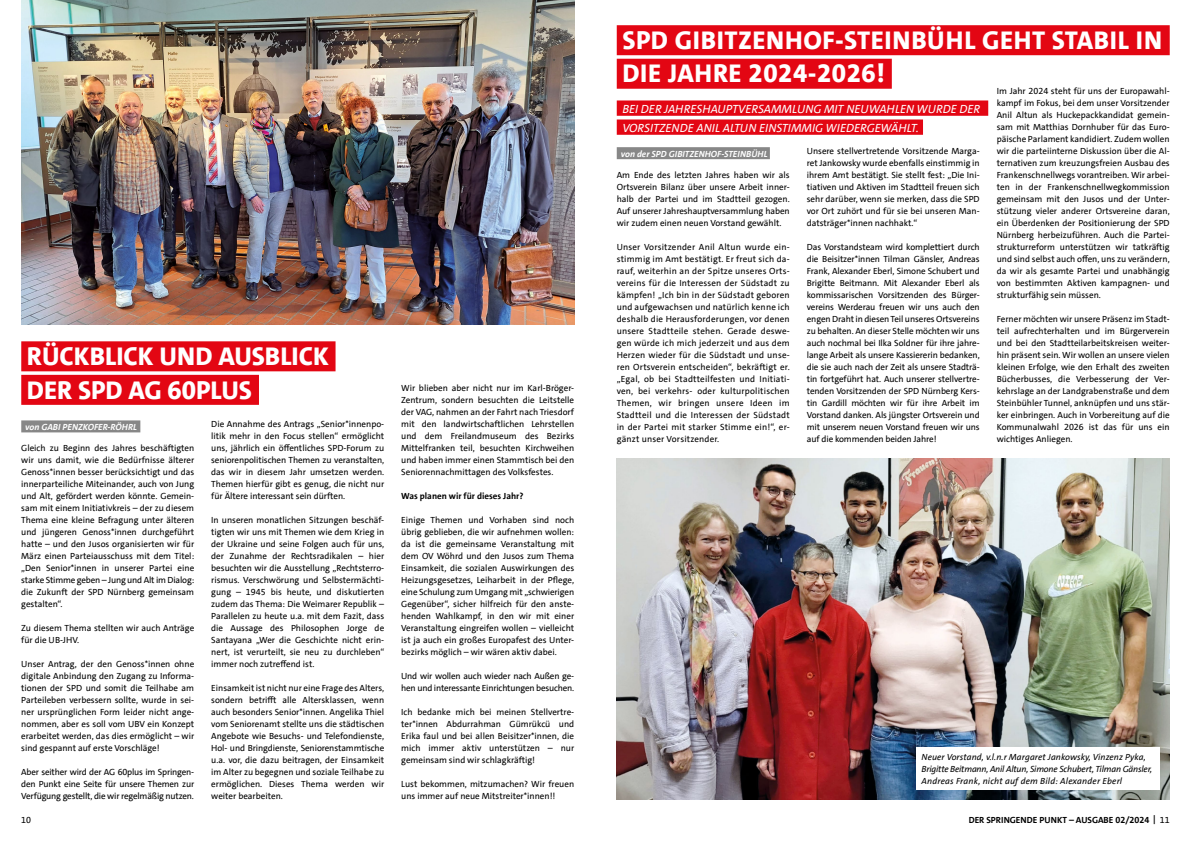
<style>
.page{position:relative;width:1191px;height:842px;background:#fff}
.page>*{position:absolute;margin:0;border:0;box-sizing:border-box;transform-origin:0 0}
.t1{font:800 26px/33.5px "SPD The Sans";letter-spacing:.02em;color:#fff}
.t2{font:800 26px/33.5px "SPD The Sans";color:#fff}
.t3{font:italic 12px/19px "SPD The Sans";color:#fff}
.t4{font:9px/12px "SPD The Sans";color:#000;text-align:justify}
.t5{font:italic 9px/12px "SPD The Sans";letter-spacing:.01em;color:#000}
.t6{font:9px/12px "SPD The Sans";letter-spacing:-.02em;color:#000}
.t7{font:700 9px "SPD The Sans";color:#000}
.t8{font:italic 700 9px "SPD The Sans";letter-spacing:.005em;color:#fff}
.s1{font-weight:400}
</style>
<div class="page">
<img style="left:21px;top:0;width:553px;height:325px">
<div style="left:21px;top:420px;width:119px;height:12px;background:#878787"></div>
<div style="left:617px;top:147px;width:153px;height:12px;background:#878787"></div>
<div style="left:21px;top:341px;width:314px;height:30px;background:#e30613"></div>
<div style="left:21px;top:375px;width:238px;height:30px;background:#e30613"></div>
<img style="left:617px;top:458px;width:552px;height:341px">
<div style="left:617px;top:25px;width:552px;height:30px;background:#e30613"></div>
<div style="left:617px;top:59px;width:274px;height:30px;background:#e30613"></div>
<div style="left:617px;top:100px;width:371px;height:16px;background:#e30613"></div>
<div style="left:617px;top:119px;width:306px;height:16px;background:#e30613"></div>
<div style="left:916px;top:748px;width:243px;height:42px;background:#fff"></div>
<h1 class="t2" style="left:27px;top:340px;width:303px">RÜCKBLICK UND AUSBLICK<br>DER SPD AG 60PLUS</h1>
<p class="t8" style="left:25px;top:421px;width:113px">von GABI PENZKOFER-RÖHRL</p>
<p class="t4" style="left:21px;top:442px;width:174px">Gleich zu Beginn des Jahres beschäftigten wir uns damit, wie die Bedürfnisse älterer Genoss*innen besser berücksichtigt und das innerparteiliche Miteinander, auch von Jung und Alt, gefördert werden könnte. Gemein&shy;sam mit einem Initiativkreis – der zu diesem Thema eine kleine Befragung unter älteren und jüngeren Genoss*innen durchgeführt hatte – und den Jusos organisierten wir für März einen Parteiausschuss mit dem Titel: „Den Senior*innen in unserer Partei eine starke Stimme geben – Jung und Alt im Dialog: die Zukunft der SPD Nürnberg gemeinsam gestalten“.</p>
<p class="t4" style="left:21px;top:622px;width:174px">Zu diesem Thema stellten wir auch Anträge für die UB-JHV.</p>
<p class="t4" style="left:21px;top:658px;width:174px">Unser Antrag, der den Genoss*innen ohne digitale Anbindung den Zugang zu Informa&shy;tionen der SPD und somit die Teilhabe am Parteileben verbessern sollte, wurde in sei&shy;ner ursprünglichen Form leider nicht ange&shy;nommen, aber es soll vom UBV ein Konzept erarbeitet werden, das dies ermöglicht – wir sind gespannt auf erste Vorschläge!</p>
<p class="t4" style="left:21px;top:766px;width:174px">Aber seither wird der AG 60plus im Springen&shy;den Punkt eine Seite für unsere Themen zur Verfügung gestellt, die wir regelmäßig nutzen.</p>
<p class="t4" style="left:21px;top:814px;width:11px">10</p>
<p class="t4" style="left:211px;top:418px;width:174px">Die Annahme des Antrags „Senior*innenpo&shy;litik mehr in den Focus stellen“ ermöglicht uns, jährlich ein öffentliches SPD-Forum zu seniorenpolitischen Themen zu veranstalten, das wir in diesem Jahr umsetzen werden.<br>Themen hierfür gibt es genug, die nicht nur für Ältere interessant sein dürften.</p>
<p class="t4" style="left:211px;top:514px;width:174px">In unseren monatlichen Sitzungen beschäf&shy;tigten wir uns mit Themen wie dem Krieg in der Ukraine und seine Folgen auch für uns, der Zunahme der Rechtsradikalen – hier besuchten wir die Ausstellung „Rechtsterro&shy;rismus. Verschwörung und Selbstermächti&shy;gung – 1945 bis heute, und diskutierten zudem das Thema: Die Weimarer Republik – Parallelen zu heute u.a. mit dem Fazit, dass die Aussage des Philosophen Jorge de Santayana „Wer die Geschichte nicht erin&shy;nert, ist verurteilt, sie neu zu durchleben“ immer noch zutreffend ist.</p>
<p class="t4" style="left:211px;top:682px;width:174px">Einsamkeit ist nicht nur eine Frage des Alters, sondern betrifft alle Altersklassen, wenn auch besonders Senior*innen. Angelika Thiel vom Seniorenamt stellte uns die städtischen Angebote wie Besuchs- und Telefondienste, Hol- und Bringdienste, Seniorenstammtische u.a. vor, die dazu beitragen, der Einsamkeit im Alter zu begegnen und soziale Teilhabe zu ermöglichen. Dieses Thema werden wir weiter bearbeiten.</p>
<p class="t4" style="left:401px;top:382px;width:174px">Wir blieben aber nicht nur im Karl-Bröger-Zentrum, sondern besuchten die Leitstelle der VAG, nahmen an der Fahrt nach Triesdorf mit den landwirtschaftlichen Lehrstellen und dem Freilandmuseum des Bezirks Mittelfranken teil, besuchten Kirchweihen und haben immer einen Stammtisch bei den Seniorennachmittagen des Volksfestes.</p>
<p class="t7" style="left:401px;top:490px;width:124px">Was planen wir für dieses Jahr?</p>
<p class="t4" style="left:401px;top:514px;width:174px">Einige Themen und Vorhaben sind noch übrig geblieben, die wir aufnehmen wollen: da ist die gemeinsame Veranstaltung mit dem OV Wöhrd und den Jusos zum Thema Einsamkeit, die sozialen Auswirkungen des Heizungsgesetzes, Leiharbeit in der Pflege, eine Schulung zum Umgang mit „schwierigen Gegenüber“, sicher hilfreich für den anste&shy;henden Wahlkampf, in den wir mit einer Veranstaltung eingreifen wollen – vielleicht ist ja auch ein großes Europafest des Unter&shy;bezirks möglich – wir wären aktiv dabei.</p>
<p class="t6" style="left:401px;top:670px;width:174px">Und wir wollen auch wieder nach Außen ge&shy;hen und interessante Einrichtungen besuchen.</p>
<p class="t4" style="left:401px;top:706px;width:174px">Ich bedanke mich bei meinen Stellvertre&shy;ter*innen Abdurrahman Gümrükcü und Erika faul und bei allen Beisitzer*innen, die mich immer aktiv unterstützen – nur gemeinsam sind wir schlagkräftig!</p>
<p class="t4" style="left:401px;top:778px;width:174px">Lust bekommen, mitzumachen? Wir freuen uns immer auf neue Mitstreiter*innen!!</p>
<h1 class="t1" style="left:622px;top:24px;width:541px">SPD GIBITZENHOF-STEINBÜHL GEHT STABIL IN<br>DIE JAHRE 2024-2026!</h1>
<h2 class="t3" style="left:622px;top:99px;width:359px">BEI DER JAHRESHAUPTVERSAMMLUNG MIT NEUWAHLEN WURDE DER<br>VORSITZENDE ANIL ALTUN EINSTIMMIG WIEDERGEWÄHLT.</h2>
<p class="t4" style="left:996px;top:85px;width:174px">Im Jahr 2024 steht für uns der Europawahl&shy;kampf im Fokus, bei dem unser Vorsitzender Anil Altun als Huckepackkandidat gemein&shy;sam mit Matthias Dornhuber für das Euro&shy;päische Parlament kandidiert. Zudem wollen wir die parteiinterne Diskussion über die Al&shy;ternativen zum kreuzungsfreien Ausbau des Frankenschnellwegs vorantreiben. Wir arbei&shy;ten in der Frankenschnellwegkommission gemeinsam mit den Jusos und der Unter&shy;stützung vieler anderer Ortsvereine daran, ein Überdenken der Positionierung der SPD Nürnberg herbeizuführen. Auch die Partei&shy;strukturreform unterstützen wir tatkräftig und sind selbst auch offen, uns zu verändern, da wir als gesamte Partei und unabhängig von bestimmten Aktiven kampagnen- und strukturfähig sein müssen.</p>
<p class="t4" style="left:996px;top:313px;width:174px">Ferner möchten wir unsere Präsenz im Stadt&shy;teil aufrechterhalten und im Bürgerverein und bei den Stadtteilarbeitskreisen weiter&shy;hin präsent sein. Wir wollen an unsere vielen kleinen Erfolge, wie den Erhalt des zweiten Bücherbusses, die Verbesserung der Ver&shy;kehrslage an der Landgrabenstraße und dem Steinbühler Tunnel, anknüpfen und uns stär&shy;ker einbringen. Auch in Vorbereitung auf die Kommunalwahl 2026 ist das für uns ein wichtiges Anliegen.</p>
<p class="t4" style="left:806px;top:145px;width:174px">Unsere stellvertretende Vorsitzende Marga&shy;ret Jankowsky wurde ebenfalls einstimmig in ihrem Amt bestätigt. Sie stellt fest: „Die Ini&shy;tiativen und Aktiven im Stadtteil freuen sich sehr darüber, wenn sie merken, dass die SPD vor Ort zuhört und für sie bei unseren Man&shy;datsträger*innen nachhakt.“</p>
<p class="t4" style="left:806px;top:241px;width:174px">Das Vorstandsteam wird komplettiert durch die Beisitzer*innen Tilman Gänsler, Andreas Frank, Alexander Eberl, Simone Schubert und Brigitte Beitmann. Mit Alexander Eberl als kommissarischen Vorsitzenden des Bürger&shy;vereins Werderau freuen wir uns auch den engen Draht in diesen Teil unseres Ortsvereins zu behalten. An dieser Stelle möchten wir uns auch nochmal bei Ilka Soldner für ihre jahre&shy;lange Arbeit als unsere Kassiererin bedanken, die sie auch nach der Zeit als unsere Stadträ&shy;tin fortgeführt hat. Auch unserer stellvertre&shy;tenden Vorsitzenden der SPD Nürnberg Kers&shy;tin Gardill möchten wir für ihre Arbeit im Vorstand danken. Als jüngster Ortsverein und mit unserem neuen Vorstand freuen wir uns auf die kommenden beiden Jahre!</p>
<p class="t8" style="left:621px;top:148px;width:148px">von der SPD GIBITZENHOF-STEINBÜHL</p>
<p class="t4" style="left:617px;top:169px;width:174px">Am Ende des letzten Jahres haben wir als Ortsverein Bilanz über unsere Arbeit inner&shy;halb der Partei und im Stadtteil gezogen.<br>Auf unserer Jahreshauptversammlung haben wir zudem einen neuen Vorstand gewählt.</p>
<p class="t4" style="left:617px;top:241px;width:174px">Unser Vorsitzender Anil Altun wurde ein&shy;stimmig im Amt bestätigt. Er freut sich da&shy;rauf, weiterhin an der Spitze unseres Orts&shy;vereins für die Interessen der Südstadt zu kämpfen! „Ich bin in der Südstadt geboren und aufgewachsen und natürlich kenne ich deshalb die Herausforderungen, vor denen unsere Stadtteile stehen. Gerade deswe&shy;gen würde ich mich jederzeit und aus dem Herzen wieder für die Südstadt und unse&shy;ren Ortsverein entscheiden“, bekräftigt er. „Egal, ob bei Stadtteilfesten und Initiati&shy;ven, bei verkehrs- oder kulturpolitischen Themen, wir bringen unsere Ideen im Stadtteil und die Interessen der Südstadt in der Partei mit starker Stimme ein!“, er&shy;gänzt unser Vorsitzender.</p>
<p class="t5" style="left:921px;top:751px;width:232px">Neuer Vorstand, v.l.n.r Margaret Jankowsky, Vinzenz Pyka,<br>Brigitte Beitmann, Anil Altun, Simone Schubert, Tilman Gänsler,<br>Andreas Frank, nicht auf dem Bild: Alexander Eberl</p>
<p class="t7" style="left:968px;top:814px;width:202px">DER SPRINGENDE PUNKT – AUSGABE 02/2024 | <span class="s1">11</span></p>
</div>
